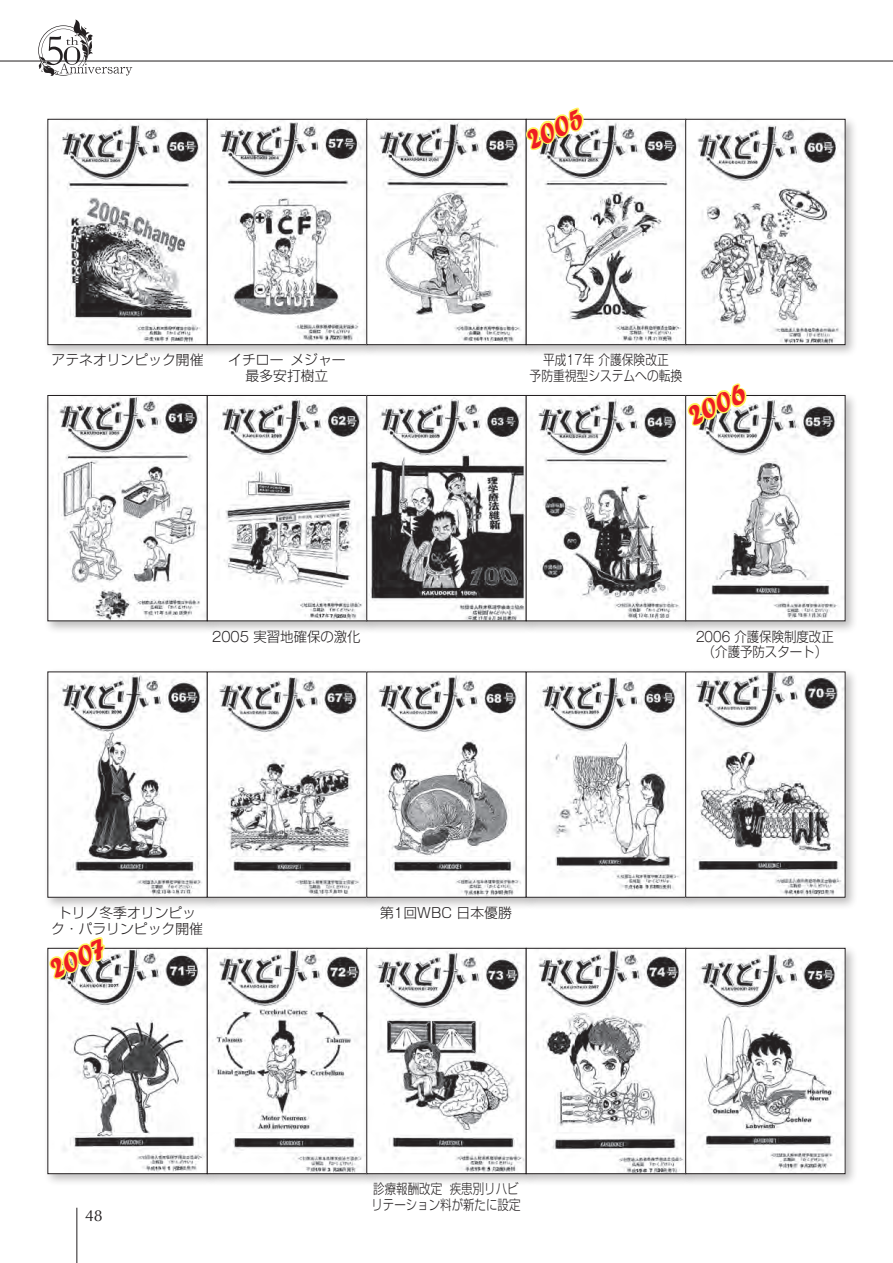
<style>
.page{position:relative;width:893px;height:1263px;background:#fff}
.page>*{position:absolute;margin:0;border:0;box-sizing:border-box;transform-origin:0 0}
.t1{font:29.7px "Forte";color:#ee1d23}
.t2{font:15.9px "Optima LT Std";color:#231f20}
.t3{font:300 13.8px/15.9px "Shin Go Pro";color:#231f20}
.t4{font:300 13.8px/15.9px "Shin Go Pro";color:#231f20;scale:.83 1}
.t5{font:300 13.8px/15.9px "Shin Go Pro";color:#231f20;scale:.85 1}
.t6{font:300 13.8px/15.9px "Shin Go Pro";color:#231f20;scale:.9 1}
.s1{font-family:"Gothic MB101 Pro"}
</style>
<div class="page">
<hr style="left:77px;top:1208px;width:1px;height:55px;background:#231f20">
<hr style="left:0;top:61px;width:893px;height:1px;background:#231f20">
<svg style="left:38px;top:20px;width:96px;height:56px"></svg>
<div style="left:44px;top:391px;width:176px;height:243px;background:#231f20;opacity:.3"></div>
<img style="left:50px;top:397px;width:153px;height:222px">
<div style="left:48px;top:395px;width:159px;height:226px;border:1px solid #231f20"></div>
<div style="left:44px;top:668px;width:176px;height:242px;background:#231f20;opacity:.3"></div>
<img style="left:106px;top:674px;width:97px;height:221px">
<div style="left:44px;top:115px;width:176px;height:243px;background:#231f20;opacity:.3"></div>
<img style="left:50px;top:121px;width:153px;height:222px">
<div style="left:48px;top:119px;width:159px;height:226px;border:1px solid #231f20"></div>
<div style="left:203px;top:391px;width:177px;height:243px;background:#231f20;opacity:.3"></div>
<div style="left:207px;top:395px;width:160px;height:226px;border:1px solid #231f20"></div>
<div style="left:203px;top:668px;width:177px;height:242px;background:#231f20;opacity:.3"></div>
<div style="left:207px;top:672px;width:160px;height:225px;border:1px solid #231f20"></div>
<div style="left:203px;top:115px;width:177px;height:243px;background:#231f20;opacity:.3"></div>
<div style="left:207px;top:119px;width:160px;height:226px;border:1px solid #231f20"></div>
<div style="left:363px;top:391px;width:176px;height:243px;background:#231f20;opacity:.3"></div>
<div style="left:363px;top:668px;width:176px;height:242px;background:#231f20;opacity:.3"></div>
<div style="left:363px;top:115px;width:176px;height:243px;background:#231f20;opacity:.3"></div>
<div style="left:367px;top:119px;width:159px;height:226px;border:1px solid #231f20"></div>
<div style="left:522px;top:391px;width:177px;height:243px;background:#231f20;opacity:.3"></div>
<div style="left:526px;top:395px;width:160px;height:226px;border:1px solid #231f20"></div>
<div style="left:522px;top:668px;width:177px;height:242px;background:#231f20;opacity:.3"></div>
<div style="left:526px;top:672px;width:160px;height:225px;border:1px solid #231f20"></div>
<div style="left:522px;top:115px;width:177px;height:243px;background:#231f20;opacity:.3"></div>
<div style="left:526px;top:119px;width:160px;height:226px;border:1px solid #231f20"></div>
<div style="left:44px;top:944px;width:176px;height:242px;background:#231f20;opacity:.3"></div>
<img style="left:50px;top:950px;width:153px;height:222px">
<div style="left:203px;top:944px;width:177px;height:242px;background:#231f20;opacity:.3"></div>
<div style="left:207px;top:948px;width:160px;height:226px;border:1px solid #231f20"></div>
<svg style="left:47px;top:586px;width:59px;height:557px"></svg>
<svg style="left:524px;top:107px;width:61px;height:89px"></svg>
<div style="left:681px;top:115px;width:177px;height:243px;background:#231f20;opacity:.3"></div>
<div style="left:685px;top:119px;width:160px;height:226px;border:1px solid #231f20"></div>
<div style="left:681px;top:391px;width:177px;height:243px;background:#231f20;opacity:.3"></div>
<div style="left:685px;top:395px;width:160px;height:226px;border:1px solid #231f20"></div>
<svg style="left:685px;top:383px;width:63px;height:89px"></svg>
<div style="left:681px;top:668px;width:177px;height:242px;background:#231f20;opacity:.3"></div>
<div style="left:685px;top:672px;width:160px;height:225px;border:1px solid #231f20"></div>
<div style="left:363px;top:944px;width:176px;height:242px;background:#231f20;opacity:.3"></div>
<div style="left:367px;top:948px;width:159px;height:226px;border:1px solid #231f20"></div>
<div style="left:522px;top:944px;width:177px;height:242px;background:#231f20;opacity:.3"></div>
<div style="left:526px;top:948px;width:160px;height:226px;border:1px solid #231f20"></div>
<div style="left:681px;top:944px;width:177px;height:242px;background:#231f20;opacity:.3"></div>
<div style="left:685px;top:948px;width:160px;height:226px;border:1px solid #231f20"></div>
<h1 class="t1" style="left:521px;top:125px;width:61px;rotate:-24deg">2005</h1>
<p class="t3" style="left:246px;top:350px;width:100px;text-indent:59px">ジャｰ最多安打樹立</p>
<p class="t5" style="left:530px;top:350px;width:165px;text-indent:13px">平成<span class="s1">17</span>年 介護保険改正予防重視型ｼｽﾃﾑ</p>
<p class="t3" style="left:52px;top:350px;width:154px">ｱﾃﾈｵﾘﾝピｯｸ開催</p>
<p class="t3" style="left:228px;top:350px;width:40px">ｲﾁﾛｰﾒ</p>
<p class="t5" style="left:635px;top:366px;width:57px">への転換</p>
<h1 class="t1" style="left:682px;top:401px;width:62px;rotate:-24deg">2006</h1>
<p class="t3" style="left:212px;top:627px;width:150px"><span class="s1">2005</span> 実習地確保の激化</p>
<p class="t3" style="left:51px;top:903px;width:142px;text-indent:35px">ﾉ冬季ｵﾘﾝピｯｸ・パﾗﾘﾝ</p>
<p class="t3" style="left:58px;top:903px;width:12px">ﾄﾘ</p>
<p class="t3" style="left:134px;top:919px;width:71px">ピｯｸ開催</p>
<h1 class="t1" style="left:44px;top:954px;width:60px;rotate:-24deg">2007</h1>
<p class="t2" style="left:85px;top:1206px;width:19px">48</p>
<p class="t3" style="left:380px;top:903px;width:133px">第<span class="s1">1</span>回WBC 日本優勝</p>
<p class="t4" style="left:371px;top:1179px;width:179px">診療報酬改定 疾患別ﾘﾊ ビﾘﾃｰｼｮﾝ</p>
<p class="t4" style="left:440px;top:1195px;width:98px">料が新たに設定</p>
<p class="t6" style="left:703px;top:627px;width:147px;text-indent:-7px"><span class="s1">2006</span> 介護保険制度改正（介護予防ｽﾀｰﾄ</p>
<p class="t6" style="left:815px;top:643px;width:15px">）</p>
</div>
